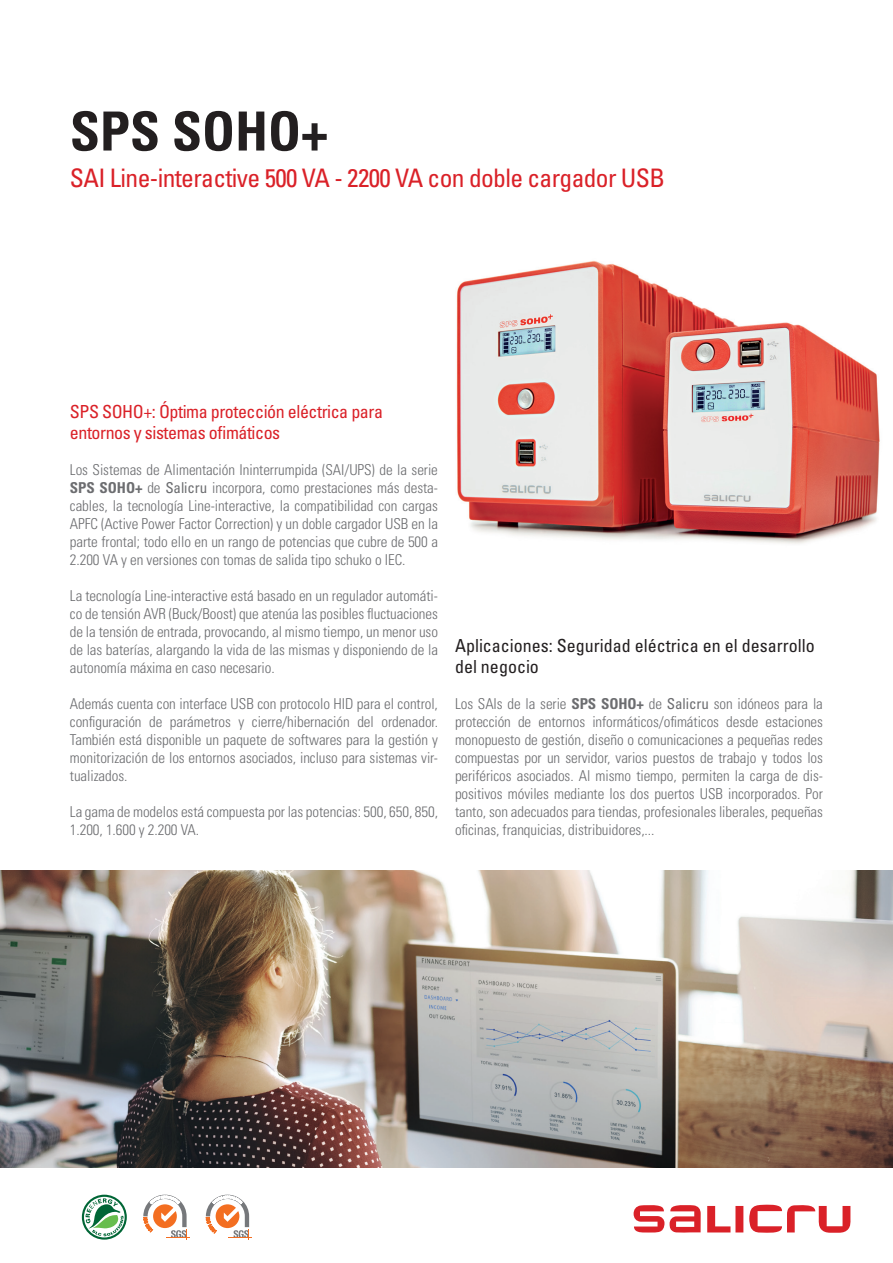
<style>
.page{position:relative;width:893px;height:1263px;background:#fff}
.page>*{position:absolute;margin:0;border:0;box-sizing:border-box;transform-origin:0 0}
.t1{font:700 condensed 54px "Univers LT Std";color:#231f20}
.t2{font:condensed 25.5px "Univers LT Std";letter-spacing:-.025em;color:#da2128}
.t3{font:condensed 18px/21px "Univers LT Std";letter-spacing:-.025em;color:#da2128}
.t4{font:condensed 18px/21px "Univers LT Std";color:#231f20}
.t5{font:300 condensed 15px/18px "Univers LT Std";letter-spacing:-.005em;color:#6c6d70;text-align:justify}
.s1{font-weight:700}
.s2{font-weight:400}
</style>
<div class="page">
<svg style="left:634px;top:1204px;width:217px;height:29px"></svg>
<img style="left:0;top:871px;width:893px;height:297px">
<img style="left:456px;top:261px;width:424px;height:283px">
<svg style="left:82px;top:1195px;width:45px;height:44px"></svg>
<svg style="left:143px;top:1195px;width:46px;height:44px"></svg>
<svg style="left:206px;top:1195px;width:46px;height:44px"></svg>
<h1 class="t1" style="left:70px;top:98px;width:260px">SPS SOHO+</h1>
<h2 class="t2" style="left:70px;top:162px;width:596px">SAI Line-interactive 500 VA - 2200 VA con doble cargador USB</h2>
<p class="t3" style="left:70px;top:400px;width:315px">SPS SOHO+: Óptima protección eléctrica para entornos y sistemas ofimáticos</p>
<p class="t5" style="left:70px;top:460px;width:370px">Los Sistemas de Alimentación Ininterrumpida (SAI/UPS) de la serie <span class="s1">SPS SOHO+</span> de <span class="s2">Salicru</span> incorpora, como prestaciones más desta&shy;cables, la tecnología Line-interactive, la compatibilidad con cargas APFC (Active Power Factor Correction) y un doble cargador USB en la parte frontal; todo ello en un rango de potencias que cubre de 500 a 2.200 VA y en versiones con tomas de salida tipo schuko o IEC.</p>
<p class="t5" style="left:70px;top:586px;width:370px">La tecnología Line-interactive está basado en un regulador automáti&shy;co de tensión AVR (Buck/Boost) que atenúa las posibles fluctuaciones de la tensión de entrada, provocando, al mismo tiempo, un menor uso de las baterías, alargando la vida de las mismas y disponiendo de la autonomía máxima en caso necesario.</p>
<p class="t5" style="left:70px;top:694px;width:370px">Además cuenta con interface USB con protocolo HID para el control, configuración de parámetros y cierre/hibernación del ordenador.<br>También está disponible un paquete de softwares para la gestión y monitorización de los entornos asociados, incluso para sistemas vir&shy;tualizados.</p>
<p class="t5" style="left:70px;top:802px;width:370px">La gama de modelos está compuesta por las potencias: 500, 650, 850,<br>1.200, 1.600 y 2.200 VA.</p>
<p class="t4" style="left:455px;top:634px;width:361px">Aplicaciones: Seguridad eléctrica en el desarrollo del negocio</p>
<p class="t5" style="left:455px;top:694px;width:370px">Los SAIs de la serie <span class="s1">SPS SOHO+</span> de <span class="s2">Salicru</span> son idóneos para la protección de entornos informáticos/ofimáticos desde estaciones monopuesto de gestión, diseño o comunicaciones a pequeñas redes compuestas por un servidor, varios puestos de trabajo y todos los periféricos asociados. Al mismo tiempo, permiten la carga de dis&shy;positivos móviles mediante los dos puertos USB incorporados. Por tanto, son adecuados para tiendas, profesionales liberales, pequeñas oficinas, franquicias, distribuidores,...</p>
</div>
